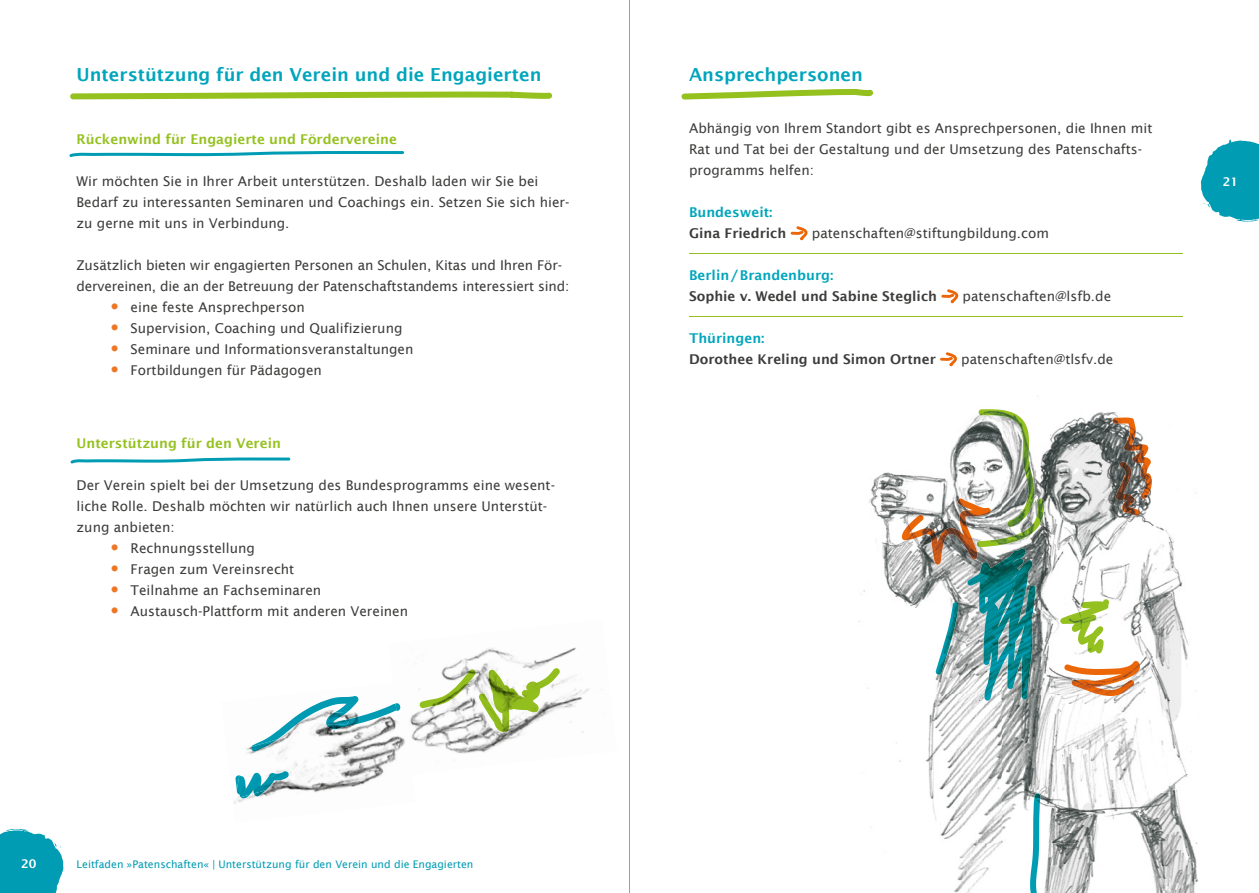
<style>
.page{position:relative;width:1259px;height:893px;background:#fff}
.page>*{position:absolute;margin:0;border:0;box-sizing:border-box;transform-origin:0 0}
.t1{font:600 18px "Lucida Sans";color:#00a5bc}
.t2{font:13.5px/21px "Lucida Sans";color:#3c3c3b}
.t3{font:600 13.5px "Lucida Sans";color:#3c3c3b}
.t4{font:600 13.5px "Lucida Sans";color:#95c11f}
.t5{font:600 13.5px "Lucida Sans";color:#00a5bc}
.t6{font:600 12px "Lucida Sans";color:#fff}
.t7{font:10.5px "Lucida Sans";color:#009cb4}
.s1{font-family:"Arial";font-size:24px;color:#ee7726}
</style>
<div class="page">
<svg style="left:0;top:829px;width:63px;height:64px;background:#20a8bd"></svg>
<svg style="left:1200px;top:139px;width:59px;height:83px"></svg>
<svg style="left:70px;top:91px;width:482px;height:8px"></svg>
<svg style="left:69px;top:151px;width:335px;height:6px"></svg>
<svg style="left:70px;top:457px;width:220px;height:7px"></svg>
<hr style="left:689px;top:253px;width:493px;height:1px;background:#95c11f">
<hr style="left:689px;top:316px;width:493px;height:1px;background:#95c11f">
<svg style="left:790px;top:226px;width:17px;height:14px"></svg>
<svg style="left:941px;top:289px;width:17px;height:14px"></svg>
<svg style="left:940px;top:352px;width:17px;height:14px"></svg>
<svg style="left:681px;top:89px;width:192px;height:11px"></svg>
<img style="left:416px;top:647px;width:186px;height:107px">
<img style="left:234px;top:713px;width:182px;height:91px">
<img style="left:400px;top:706px;width:12px;height:69px">
<img style="left:319px;top:696px;width:40px;height:7px">
<svg style="left:235px;top:703px;width:165px;height:96px"></svg>
<img style="left:235px;top:775px;width:31px;height:23px">
<img style="left:237px;top:771px;width:52px;height:26px">
<img style="left:478px;top:668px;width:82px;height:64px">
<img style="left:419px;top:669px;width:57px;height:39px">
<img style="left:859px;top:396px;width:339px;height:497px">
<img style="left:978px;top:409px;width:56px;height:90px">
<img style="left:1112px;top:417px;width:39px;height:82px">
<img style="left:1115px;top:461px;width:25px;height:55px">
<img style="left:1064px;top:661px;width:76px;height:35px">
<img style="left:935px;top:602px;width:24px;height:73px">
<img style="left:902px;top:498px;width:89px;height:67px">
<img style="left:1030px;top:793px;width:10px;height:100px">
<img style="left:967px;top:549px;width:68px;height:152px">
<img style="left:976px;top:499px;width:68px;height:48px">
<img style="left:1060px;top:599px;width:49px;height:54px">
<hr style="left:629px;top:0;width:1px;height:893px;background:#9d9c9c">
<h1 class="t1" style="left:77px;top:64px;width:466px">Unterstützung für den Verein und die Engagierten</h1>
<p class="t4" style="left:77px;top:131px;width:322px">Rückenwind für Engagierte und Fördervereine</p>
<p class="t2" style="left:77px;top:170px;width:494px">Wir möchten Sie in Ihrer Arbeit unterstützen. Deshalb laden wir Sie bei<br>Bedarf zu interessanten Seminaren und Coachings ein. Setzen Sie sich hier&shy;zu gerne mit uns in Verbindung.</p>
<p class="t2" style="left:77px;top:254px;width:494px">Zusätzlich bieten wir engagierten Personen an Schulen, Kitas und Ihren För&shy;dervereinen, die an der Betreuung der Patenschaftstandems interessiert sind:</p>
<p class="t2" style="left:111px;top:296px;width:196px"><span class="s1">•</span> eine feste Ansprechperson</p>
<p class="t2" style="left:111px;top:317px;width:293px"><span class="s1">•</span> Supervision, Coaching und Qualifizierung</p>
<p class="t2" style="left:111px;top:338px;width:304px"><span class="s1">•</span> Seminare und Informationsveranstaltungen</p>
<p class="t2" style="left:111px;top:359px;width:213px"><span class="s1">•</span> Fortbildungen für Pädagogen</p>
<p class="t4" style="left:77px;top:435px;width:206px">Unterstützung für den Verein</p>
<p class="t2" style="left:77px;top:475px;width:480px">Der Verein spielt bei der Umsetzung des Bundesprogramms eine wesent&shy;liche Rolle. Deshalb möchten wir natürlich auch Ihnen unsere Unterstüt&shy;zung anbieten:</p>
<p class="t2" style="left:111px;top:538px;width:146px"><span class="s1">•</span> Rechnungsstellung</p>
<p class="t2" style="left:111px;top:559px;width:185px"><span class="s1">•</span> Fragen zum Vereinsrecht</p>
<p class="t2" style="left:111px;top:580px;width:212px"><span class="s1">•</span> Teilnahme an Fachseminaren</p>
<p class="t2" style="left:111px;top:601px;width:299px"><span class="s1">•</span> Austausch-Plattform mit anderen Vereinen</p>
<p class="t6" style="left:21px;top:857px;width:17px">20</p>
<p class="t7" style="left:77px;top:858px;width:398px">Leitfaden »Patenschaften« | Unterstützung für den Verein und die Engagierten</p>
<h1 class="t1" style="left:689px;top:64px;width:175px">Ansprechpersonen</h1>
<p class="t2" style="left:689px;top:118px;width:465px">Abhängig von Ihrem Standort gibt es Ansprechpersonen, die Ihnen mit<br>Rat und Tat bei der Gestaltung und der Umsetzung des Patenschafts&shy;programms helfen:</p>
<p class="t5" style="left:689px;top:205px;width:85px">Bundesweit:</p>
<p class="t3" style="left:689px;top:226px;width:99px">Gina Friedrich</p>
<p class="t2" style="left:812px;top:223px;width:239px">patenschaften@stiftungbildung.com</p>
<p class="t5" style="left:689px;top:267px;width:146px">Berlin / Brandenburg:</p>
<p class="t3" style="left:689px;top:289px;width:249px">Sophie v. Wedel und Sabine Steglich</p>
<p class="t2" style="left:962px;top:286px;width:150px">patenschaften@lsfb.de</p>
<p class="t5" style="left:689px;top:330px;width:77px">Thüringen:</p>
<p class="t3" style="left:689px;top:352px;width:248px">Dorothee Kreling und Simon Ortner</p>
<p class="t2" style="left:961px;top:349px;width:154px">patenschaften@tlsfv.de</p>
<p class="t6" style="left:1222px;top:174px;width:17px">21</p>
</div>
